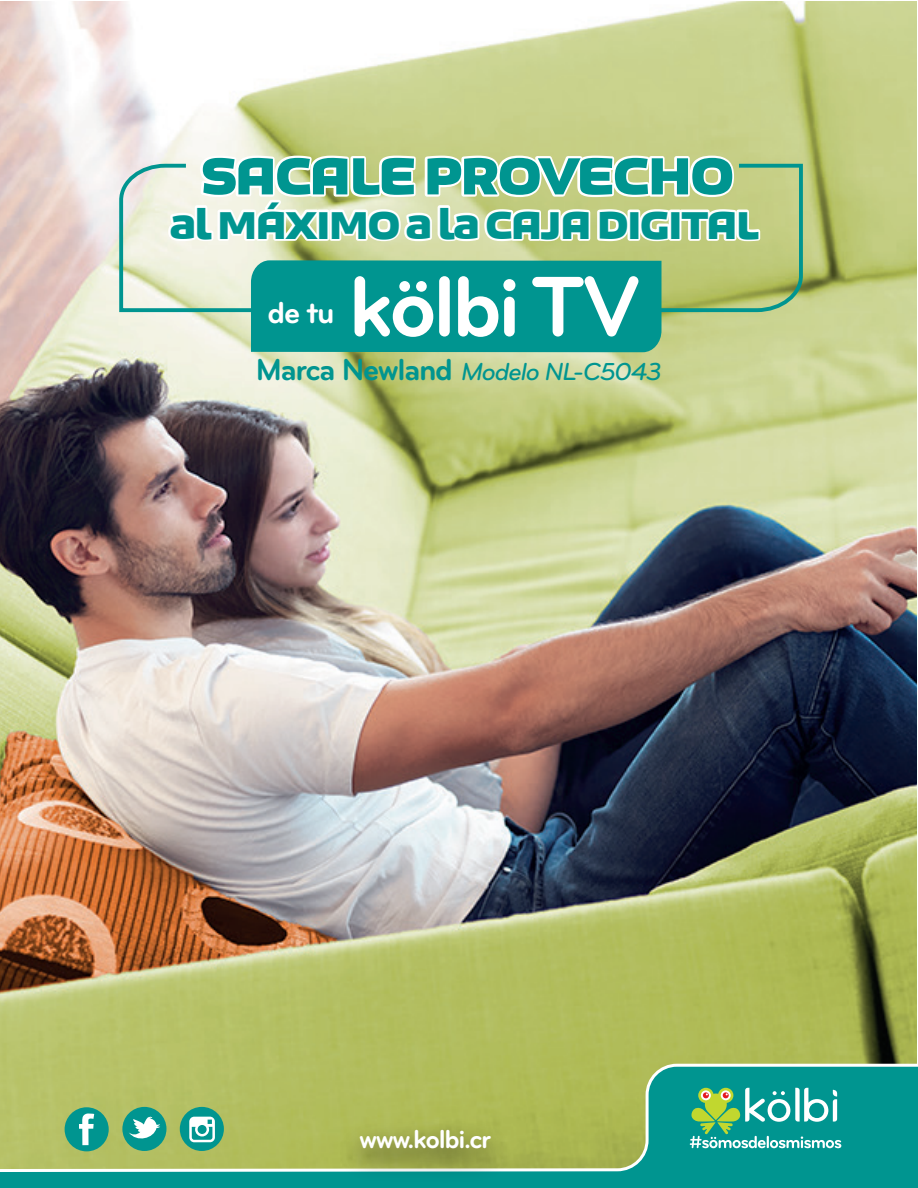
<style>
.page{position:relative;width:918px;height:1188px;background:#fff}
.page>*{position:absolute;margin:0;border:0;box-sizing:border-box;transform-origin:0 0}
.t1{font:700 88.5px "Bryant Pro";letter-spacing:-.045em;color:#fff}
.t2{font:900 52.5px "Bruum FY";letter-spacing:-.05em;color:#009590}
.t3{font:900 39px "Bruum FY";letter-spacing:-.045em;color:#009590}
.t4{font:700 31.5px "Bryant Pro";color:#fff}
.t5{font:700 27px "Bryant Pro";letter-spacing:-.045em;color:#fff}
.t6{font:italic 500 25.5px "Bryant Pro";letter-spacing:-.045em;color:#009590}
.s1{font-weight:700;font-style:normal;font-size:31.5px}
</style>
<div class="page">
<img style="left:0;top:2px;width:916px;height:1060px">
<svg style="left:117px;top:162px;width:688px;height:152px;background:#c3d3a1"></svg>
<svg style="left:165px;top:153px;width:597px;height:92px"></svg>
<div style="left:251px;top:260px;width:411px;height:92px;background:#009590"></div>
<div style="left:0;top:1174px;width:918px;height:14px;background:#009590"></div>
<svg style="left:0;top:1062px;width:918px;height:112px;background:#77b175"></svg>
<div style="left:65px;top:1107px;width:44px;height:44px;background:#009590;border-radius:50%"></div>
<svg style="left:79px;top:1113px;width:15px;height:32px"></svg>
<div style="left:122px;top:1107px;width:45px;height:44px;background:#009590;border-radius:50%"></div>
<svg style="left:129px;top:1117px;width:31px;height:22px"></svg>
<div style="left:180px;top:1107px;width:44px;height:44px;background:#009590;border-radius:50%"></div>
<svg style="left:189px;top:1117px;width:17px;height:25px"></svg>
<svg style="left:690px;top:1088px;width:151px;height:60px;background:#50b39b"></svg>
<img style="left:206px;top:1103px;width:438px;height:85px">
<h2 class="t2" style="left:200px;top:141px;width:536px">SACALE PROVECHO</h2>
<h3 class="t3" style="left:170px;top:199px;width:592px">al MÁXIMO a la CAJA DIGITAL</h3>
<p class="t4" style="left:268px;top:293px;width:69px">de tu</p>
<h1 class="t1" style="left:348px;top:251px;width:294px">kölbi TV</h1>
<p class="t6" style="left:256px;top:356px;width:408px"><span class="s1">Marca Newland</span> Modelo NL-C5043</p>
<p class="t5" style="left:359px;top:1122px;width:134px">www.kolbi.cr</p>
</div>
